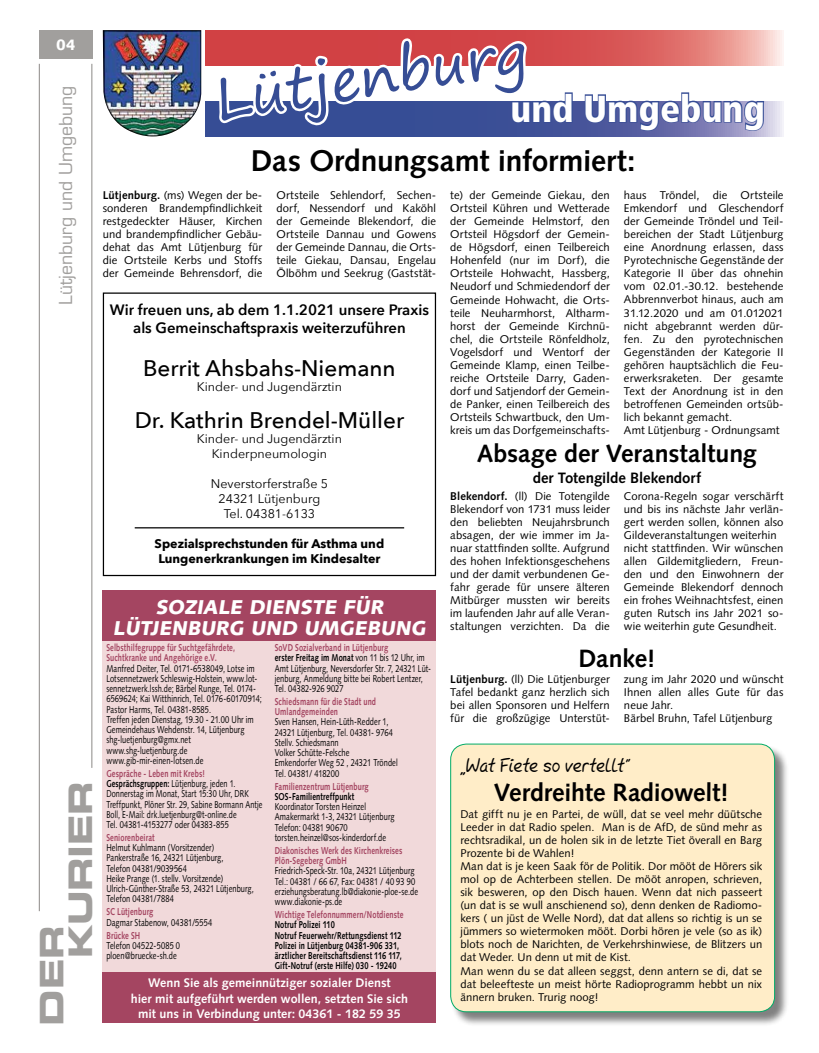
<style>
.page{position:relative;width:819px;height:1053px;background:#fff}
.page>*{position:absolute;margin:0;border:0;box-sizing:border-box;transform-origin:0 0}
.t1{font:57.5px "Segoe Print";color:#364d95}
.t2{font:900 condensed 37.5px "Frutiger LT Std";color:#fff}
.t3{font:32.5px/28.9px "Eurostile LT Std Bold Ex 2";letter-spacing:-.01em;color:#a19f9d}
.t4{font:700 30px "Syntax LT Std";letter-spacing:-.005em;color:#000}
.t5{font:700 25px "Syntax LT Std";letter-spacing:-.005em;color:#000}
.t6{font:500 22.5px "Avenir Next";color:#000}
.t7{font:900 20px/21.2px "Syntax LT Std";color:#fff;text-align:center}
.t8{font:18.75px "Mcgannahan";letter-spacing:-.01em;color:#000;scale:.95 1}
.t9{font:17.5px "Eurostile LT Std";color:#a19f9d}
.t10{font:600 15px/18px "Avenir Next";color:#000;text-align:center}
.t11{font:700 15px "Syntax LT Std";letter-spacing:-.005em;color:#000}
.t12{font:900 15px "Syntax LT Std";color:#fff}
.t13{font:700 12.5px/15px "Syntax";color:#fff;text-align:center}
.t14{font:12.5px/15px "Avenir Next";color:#000;text-align:center}
.t15{font:700 12.5px/15px "Avenir Next";color:#000;text-align:center}
.t16{font:11.25px/13px "Syntax LT Std";letter-spacing:.005em;color:#000;text-align:justify}
.t17{font:10px/10.2px "Syntax LT Std";letter-spacing:.01em;color:#000;scale:.75 1}
.t18{font:10px/10.2px "Syntax LT Std";letter-spacing:.01em;color:#000;scale:.73 1}
.t19{font:700 10px/10.2px "Syntax LT Std";letter-spacing:.015em;color:#000;scale:.75 1}
.s1{font-weight:700}
.s2{font-weight:700;color:#a44561}
.s3{color:#a44561}
</style>
<div class="page">
<hr style="left:39px;top:64px;width:1px;height:847px;background:#8c8986">
<hr style="left:92px;top:64px;width:1px;height:703px;background:#8c8986">
<div style="left:39px;top:30px;width:53px;height:29px;background:#a19f9d"></div>
<div style="left:103px;top:590px;width:333px;height:429px;background:#f1d9da"></div>
<div style="left:103px;top:590px;width:333px;height:50px;background:#a44561"></div>
<div style="left:103px;top:972px;width:333px;height:50px;background:#a44561"></div>
<hr style="left:135px;top:527px;width:269px;height:1px;background:#000">
<div style="left:103px;top:292px;width:333px;height:284px;border:1px solid #000"></div>
<svg style="left:206px;top:101px;width:577px;height:35px;background:#858bbb"></svg>
<svg style="left:206px;top:30px;width:577px;height:36px;background:#de706e"></svg>
<svg style="left:583px;top:92px;width:182px;height:40px"></svg>
<img style="left:103px;top:30px;width:98px;height:106px">
<svg style="left:214px;top:36px;width:360px;height:100px"></svg>
<div style="left:451px;top:744px;width:338px;height:282px;background:#000;opacity:.5"></div>
<div style="left:450px;top:744px;width:324px;height:267px;background:#ffedc8;border-radius:16px"></div>
<div style="left:450px;top:743px;width:325px;height:269px;border:1px solid #00ab67;border-radius:16px"></div>
<p class="t12" style="left:56px;top:36px;width:21px">04</p>
<p class="t9" style="left:55px;top:305px;width:220px;rotate:-90deg">Lütjenburg und Umgebung</p>
<p class="t3" style="left:37px;top:958px;width:179px;text-indent:-67px;rotate:-90deg">DER<br>KURIER</p>
<p class="t1" style="left:207px;top:50px;width:317px;rotate:-9deg">Lütjenburg</p>
<p class="t2" style="left:510px;top:86px;width:256px">und Umgebung</p>
<p class="t4" style="left:251px;top:144px;width:386px">Das Ordnungsamt informiert:</p>
<p class="t16" style="left:450px;top:188px;width:161px">te) der Gemeinde Giekau, den Ortsteil Kühren und Wetterade der Gemeinde Helmstorf, den Ortsteil Högsdorf der Gemein&shy;de Högsdorf, einen Teilbereich Hohenfeld (nur im Dorf), die Ortsteile Hohwacht, Hassberg, Neudorf und Schmiedendorf der Gemeinde Hohwacht, die Orts&shy;teile Neuharmhorst, Altharm&shy;horst der Gemeinde Kirchnü&shy;chel, die Ortsteile Rönfeldholz, Vogelsdorf und Wentorf der Gemeinde Klamp, einen Teilbe&shy;reiche Ortsteile Darry, Gaden&shy;dorf und Satjendorf der Gemein&shy;de Panker, einen Teilbereich des Ortsteils Schwartbuck, den Um&shy;kreis um das Dorfgemeinschafts-</p>
<p class="t16" style="left:624px;top:188px;width:161px;text-align:left">haus Tröndel, die Ortsteile<br>Emkendorf und Gleschendorf der Gemeinde Tröndel und Teil&shy;bereichen der Stadt Lütjenburg eine Anordnung erlassen, dass<br>Pyrotechnische Gegenstände der<br>Kategorie II über das ohnehin vom 02.01.-30.12. bestehende<br>Abbrennverbot hinaus, auch am<br>31.12.2020 und am 01.012021 nicht abgebrannt werden dür&shy;fen. Zu den pyrotechnischen<br>Gegenständen der Kategorie II gehören hauptsächlich die Feu&shy;erwerksraketen. Der gesamte<br>Text der Anordnung ist in den betroffenen Gemeinden ortsüb&shy;lich bekannt gemacht.<br>Amt Lütjenburg - Ordnungsamt</p>
<p class="t5" style="left:477px;top:438px;width:281px">Absage der Veranstaltung</p>
<p class="t11" style="left:532px;top:469px;width:170px">der Totengilde Blekendorf</p>
<p class="t16" style="left:103px;top:188px;width:161px"><span class="s1">Lütjenburg.</span> (ms) Wegen der be&shy;sonderen Brandempfindlichkeit restgedeckter Häuser, Kirchen und brandempfindlicher Gebäu&shy;dehat das Amt Lütjenburg für die Ortsteile Kerbs und Stoffs der Gemeinde Behrensdorf, die</p>
<p class="t16" style="left:276px;top:188px;width:161px">Ortsteile Sehlendorf, Sechen&shy;dorf, Nessendorf und Kaköhl der Gemeinde Blekendorf, die Ortsteile Dannau und Gowens der Gemeinde Dannau, die Orts&shy;teile Giekau, Dansau, Engelau Ölböhm und Seekrug (Gaststät-</p>
<p class="t10" style="left:110px;top:301px;width:320px">Wir freuen uns, ab dem 1.1.2021 unsere Praxis als Gemeinschaftspraxis weiterzuführen</p>
<p class="t6" style="left:143px;top:348px;width:254px">Berrit Ahsbahs-Niemann</p>
<p class="t14" style="left:197px;top:378px;width:146px">Kinder- und Jugendärztin</p>
<p class="t6" style="left:135px;top:401px;width:271px">Dr. Kathrin Brendel-Müller</p>
<p class="t14" style="left:197px;top:431px;width:146px">Kinder- und Jugendärztin<br>Kinderpneumologin</p>
<p class="t14" style="left:211px;top:476px;width:118px">Neverstorferstraße 5<br>24321 Lütjenburg<br>Tel. 04381-6133</p>
<p class="t15" style="left:155px;top:536px;width:231px">Spezialsprechstunden für Asthma und<br>Lungenerkrankungen im Kindesalter</p>
<p class="t16" style="left:450px;top:489px;width:161px"><span class="s1">Blekendorf.</span> (ll) Die Totengilde Blekendorf von 1731 muss leider den beliebten Neujahrsbrunch absagen, der wie immer im Ja&shy;nuar stattfinden sollte. Aufgrund des hohen Infektionsgeschehens und der damit verbundenen Ge&shy;fahr gerade für unsere älteren Mitbürger mussten wir bereits im laufenden Jahr auf alle Veran&shy;staltungen verzichten. Da die</p>
<p class="t16" style="left:624px;top:489px;width:161px;text-align:left">Corona-Regeln sogar verschärft und bis ins nächste Jahr verlän&shy;gert werden sollen, können also<br>Gildeveranstaltungen weiterhin nicht stattfinden. Wir wünschen allen Gildemitgliedern, Freun&shy;den und den Einwohnern der<br>Gemeinde Blekendorf dennoch ein frohes Weihnachtsfest, einen guten Rutsch ins Jahr 2021 so&shy;wie weiterhin gute Gesundheit.</p>
<p class="t5" style="left:578px;top:643px;width:78px">Danke!</p>
<p class="t16" style="left:450px;top:672px;width:161px"><span class="s1">Lütjenburg.</span> (ll) Die Lütjenburger Tafel bedankt ganz herzlich sich bei allen Sponsoren und Helfern für die großzügige Unterstüt-</p>
<p class="t16" style="left:624px;top:672px;width:161px;text-align:left">zung im Jahr 2020 und wünscht<br>Ihnen allen alles Gute für das neue Jahr.<br>Bärbel Bruhn, Tafel Lütjenburg</p>
<p class="t7" style="left:113px;top:596px;width:318px">SOZIALE DIENSTE FÜR<br>LÜTJENBURG UND UMGEBUNG</p>
<p class="t17" style="left:106px;top:642px;width:209px"><span class="s2">Selbsthilfegruppe für Suchtgefährdete, Suchtkranke und Angehörige e.V.<br></span>Manfred Deiter, Tel. 0171-6538049, Lotse im Lotsennetzwerk Schleswig-Holstein, www.lot&shy;sennetzwerk.lssh.de; Bärbel Runge, Tel. 0174- 6569624; Kai Witthinrich, Tel. 0176-60170914; Pastor Harms, Tel. 04381-8585.<br>Treffen jeden Dienstag, 19.30 - 21.00 Uhr im Gemeindehaus Wehdenstr. 14, Lütjenburg shg-luetjenburg@gmx.net www.shg-luetjenburg.de www.gib-mir-einen-lotsen.de</p>
<p class="t18" style="left:106px;top:768px;width:215px"><span class="s2">Gespräche - Leben mit Krebs!<br></span><span class="s1">Gesprächsgruppen:</span> Lütjenburg, jeden 1.<br>Donnerstag im Monat, Start 15:30 Uhr, DRK Treffpunkt, Plöner Str. 29, Sabine Bormann Antje Boll, E-Mail: drk.luetjenburg@t-online.de<br>Tel. 04381-4153277 oder 04383-855</p>
<p class="t17" style="left:106px;top:832px;width:198px"><span class="s2">Seniorenbeirat<br></span>Helmut Kuhlmann (Vorsitzender)<br>Pankerstraße 16, 24321 Lütjenburg,<br>Telefon 04381/9039564<br>Heike Prange (1. stellv. Vorsitzende)<br>Ulrich-Günther-Straße 53, 24321 Lütjenburg,<br>Telefon 04381/7884</p>
<p class="t17" style="left:106px;top:906px;width:143px"><span class="s2">SC Lütjenburg<br></span>Dagmar Stabenow, 04381/5554</p>
<p class="t17" style="left:106px;top:929px;width:100px"><span class="s2">Brücke SH<br></span>Telefon 04522-5085 0 ploen@bruecke-sh.de</p>
<p class="t17" style="left:275px;top:642px;width:210px"><span class="s2">SoVD Sozialverband in Lütjenburg<br></span><span class="s1">erster Freitag im Monat</span> von 11 bis 12 Uhr, im Amt Lütjenburg, Neversdorfer Str. 7, 24321 Lüt&shy;jenburg, Anmeldung bitte bei Robert Lentzer, Tel. 04382-926 9027</p>
<p class="t17" style="left:275px;top:696px;width:165px"><span class="s2">Schiedsmann für die Stadt und<br>Umlandgemeinden<br></span>Sven Hansen, Hein-Lüth-Redder 1,<br>24321 Lütjenburg, Tel. 04381- 9764<br>Stellv. Schiedsmann<br>Volker Schütte-Felsche<br>Emkendorfer Weg 52 , 24321 Tröndel<br>Tel. 04381/ 418200</p>
<p class="t17" style="left:275px;top:781px;width:161px"><span class="s2">Familienzentrum Lütjenburg<br></span><span class="s1">SOS-Familientreffpunkt<br></span>Koordinator Torsten Heinzel<br>Amakermarkt 1-3, 24321 Lütjenburg<br>Telefon: 04381 90670 torsten.heinzel@sos-kinderdorf.de</p>
<p class="t17" style="left:275px;top:845px;width:193px"><span class="s2">Diakonisches Werk des Kirchenkreises Plön-Segeberg GmbH<br></span>Friedrich-Speck-Str. 10a, 24321 Lütjenburg Tel.: 04381 / 66 67, Fax: 04381 / 40 93 90 erziehungsberatung.lb@diakonie-ploe-se.de www.diakonie-ps.de</p>
<p class="t19" style="left:275px;top:909px;width:173px"><span class="s3">Wichtige Telefonnummern/Notdienste </span>Notruf Polizei 110<br>Notruf Feuerwehr/Rettungsdienst 112<br>Polizei in Lütjenburg 04381-906 331, ärztlicher Bereitschaftsdienst 116 117, Gift-Notruf (erste Hilfe) 030 - 19240</p>
<p class="t13" style="left:131px;top:975px;width:279px">Wenn Sie als gemeinnütziger sozialer Dienst<br>hier mit aufgeführt werden wollen, setzten Sie sich mit uns in Verbindung unter: 04361 - 182 59 35</p>
<p class="t8" style="left:460px;top:753px;width:182px">„Wat Fiete so vertellt“</p>
<p class="t5" style="left:494px;top:778px;width:236px">Verdreihte Radiowelt!</p>
<p class="t16" style="left:460px;top:807px;width:303px;text-align:left">Dat gifft nu je en Partei, de wüll, dat se veel mehr düütsche Leeder in dat Radio spelen. Man is de AfD, de sünd mehr as rechtsradikal, un de holen sik in de letzte Tiet överall en Barg Prozente bi de Wahlen!<br>Man dat is je keen Saak för de Politik. Dor mööt de Hörers sik mol op de Achterbeen stellen. De mööt anropen, schrieven, sik besweren, op den Disch hauen. Wenn dat nich passeert (un dat is se wull anschienend so), denn denken de Radiomo&shy;kers ( un jüst de Welle Nord), dat dat allens so richtig is un se jümmers so wietermoken mööt. Dorbi hören je vele (so as ik) blots noch de Narichten, de Verkehrshinwiese, de Blitzers un dat Weder. Un denn ut mit de Kist.<br>Man wenn du se dat alleen seggst, denn antern se di, dat se dat beleefteste un meist hörte Radioprogramm hebbt un nix ännern bruken. Trurig noog!</p>
</div>
